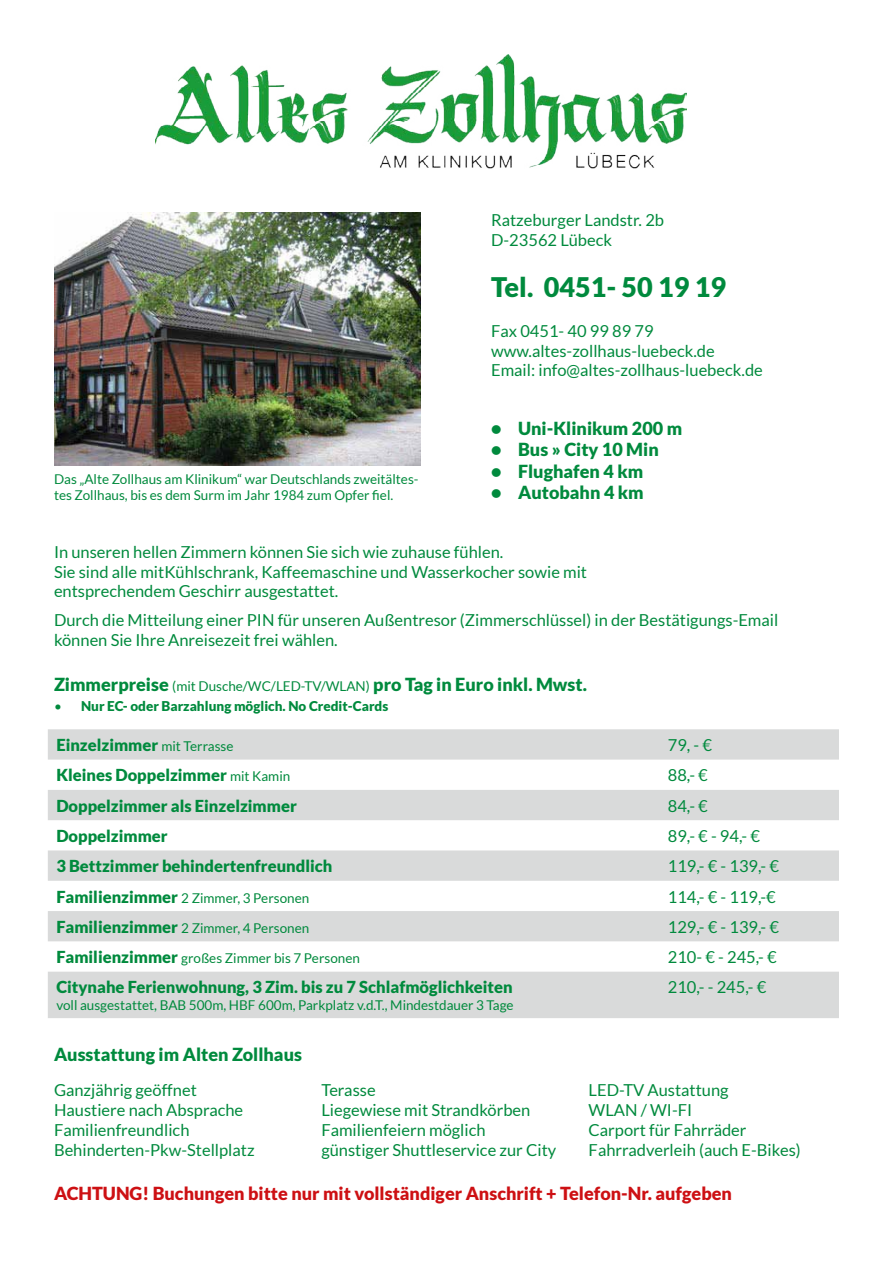
<style>
.page{position:relative;width:893px;height:1263px;background:#fff}
.page>*{position:absolute;margin:0;border:0;box-sizing:border-box;transform-origin:0 0}
.t1{font:900 27px "Lato";color:#008a3d}
.t2{font:900 18px "Lato";color:#008a3d}
.t3{font:900 18px "Lato";color:#cd1013}
.t4{font:16.5px/19.8px "Lato";color:#008a3d}
.t5{font:900 16.5px "Lato";color:#008a3d}
.t6{font:13.5px/16.2px "Lato";color:#008a3d}
.t7{font:900 13.5px "Lato";color:#008a3d}
.s1{font-weight:400;font-size:13.5px}
.s2{font-weight:400}
.s3{font-weight:900;font-size:16.5px}
</style>
<div class="page">
<img style="left:54px;top:213px;width:367px;height:253px">
<img style="left:155px;top:54px;width:532px;height:115px">
<svg style="left:48px;top:729px;width:791px;height:289px;fill:#d9dada"></svg>
<p class="t4" style="left:491px;top:210px;width:174px">Ratzeburger Landstr. 2b<br>D-23562 Lübeck</p>
<p class="t6" style="left:54px;top:471px;width:366px">Das „Alte Zollhaus am Klinikum“ war Deutschlands zweitältes&shy;tes Zollhaus, bis es dem Surm im Jahr 1984 zum Opfer fiel.</p>
<h1 class="t1" style="left:491px;top:271px;width:236px">Tel. 0451- 50 19 19</h1>
<p class="t4" style="left:491px;top:321px;width:273px">Fax 0451- 40 99 89 79 www.altes-zollhaus-luebeck.de<br>Email: info@altes-zollhaus-luebeck.de</p>
<p class="t2" style="left:491px;top:417px;width:193px">• Uni-Klinikum 200 m</p>
<p class="t2" style="left:491px;top:439px;width:169px">• Bus » City 10 Min</p>
<p class="t2" style="left:491px;top:461px;width:154px">• Flughafen 4 km</p>
<p class="t2" style="left:491px;top:482px;width:154px">• Autobahn 4 km</p>
<p class="t4" style="left:54px;top:542px;width:535px">In unseren hellen Zimmern können Sie sich wie zuhause fühlen.<br>Sie sind alle mitKühlschrank, Kaffeemaschine und Wasserkocher sowie mit entsprechendem Geschirr ausgestattet.</p>
<p class="t4" style="left:54px;top:610px;width:726px">Durch die Mitteilung einer PIN für unseren Außentresor (Zimmerschlüssel) in der Bestätigungs-Email können Sie Ihre Anreisezeit frei wählen.</p>
<p class="t2" style="left:54px;top:673px;width:534px">Zimmerpreise <span class="s1">(mit Dusche/WC/LED-TV/WLAN)</span> pro Tag in Euro inkl. Mwst.</p>
<p class="t7" style="left:54px;top:698px;width:336px"><span class="s2">•</span> Nur EC- oder Barzahlung möglich. No Credit-Cards</p>
<p class="t5" style="left:56px;top:735px;width:179px">Einzelzimmer <span class="s1">mit Terrasse</span></p>
<p class="t4" style="left:668px;top:735px;width:46px">79, - €</p>
<p class="t5" style="left:56px;top:766px;width:235px">Kleines Doppelzimmer <span class="s1">mit Kamin</span></p>
<p class="t4" style="left:668px;top:765px;width:41px">88,- €</p>
<p class="t5" style="left:56px;top:796px;width:242px">Doppelzimmer als Einzelzimmer</p>
<p class="t4" style="left:668px;top:796px;width:41px">84,- €</p>
<p class="t5" style="left:56px;top:826px;width:113px">Doppelzimmer</p>
<p class="t4" style="left:668px;top:826px;width:94px">89,- € - 94,- €</p>
<p class="t5" style="left:56px;top:856px;width:278px">3 Bettzimmer behindertenfreundlich</p>
<p class="t4" style="left:668px;top:856px;width:113px">119,- € - 139,- €</p>
<p class="t6" style="left:56px;top:889px;width:254px"><span class="s3">Familienzimmer</span> 2 Zimmer, 3 Personen</p>
<p class="t4" style="left:668px;top:886px;width:110px">114,- € - 119,-€</p>
<p class="t6" style="left:56px;top:920px;width:254px"><span class="s3">Familienzimmer</span> 2 Zimmer, 4 Personen</p>
<p class="t4" style="left:668px;top:917px;width:113px">129,- € - 139,- €</p>
<p class="t6" style="left:56px;top:950px;width:305px"><span class="s3">Familienzimmer</span> großes Zimmer bis 7 Personen</p>
<p class="t4" style="left:668px;top:947px;width:110px">210- € - 245,- €</p>
<p class="t5" style="left:56px;top:978px;width:458px">Citynahe Ferienwohnung, 3 Zim. bis zu 7 Schlafmöglichkeiten</p>
<p class="t6" style="left:56px;top:996px;width:459px">voll ausgestattet, BAB 500m, HBF 600m, Parkplatz v.d.T., Mindestdauer 3 Tage</p>
<p class="t4" style="left:668px;top:977px;width:100px">210,- - 245,- €</p>
<p class="t2" style="left:54px;top:1043px;width:250px">Ausstattung im Alten Zollhaus</p>
<p class="t4" style="left:54px;top:1080px;width:202px">Ganzjährig geöffnet<br>Haustiere nach Absprache<br>Familienfreundlich<br>Behinderten-Pkw-Stellplatz</p>
<p class="t4" style="left:321px;top:1080px;width:236px">Terasse<br>Liegewiese mit Strandkörben<br>Familienfeiern möglich günstiger Shuttleservice zur City</p>
<p class="t4" style="left:589px;top:1080px;width:214px">LED-TV Austattung<br>WLAN / WI-FI<br>Carport für Fahrräder<br>Fahrradverleih (auch E-Bikes)</p>
<p class="t3" style="left:54px;top:1182px;width:679px">ACHTUNG! Buchungen bitte nur mit vollständiger Anschrift + Telefon-Nr. aufgeben</p>
</div>
